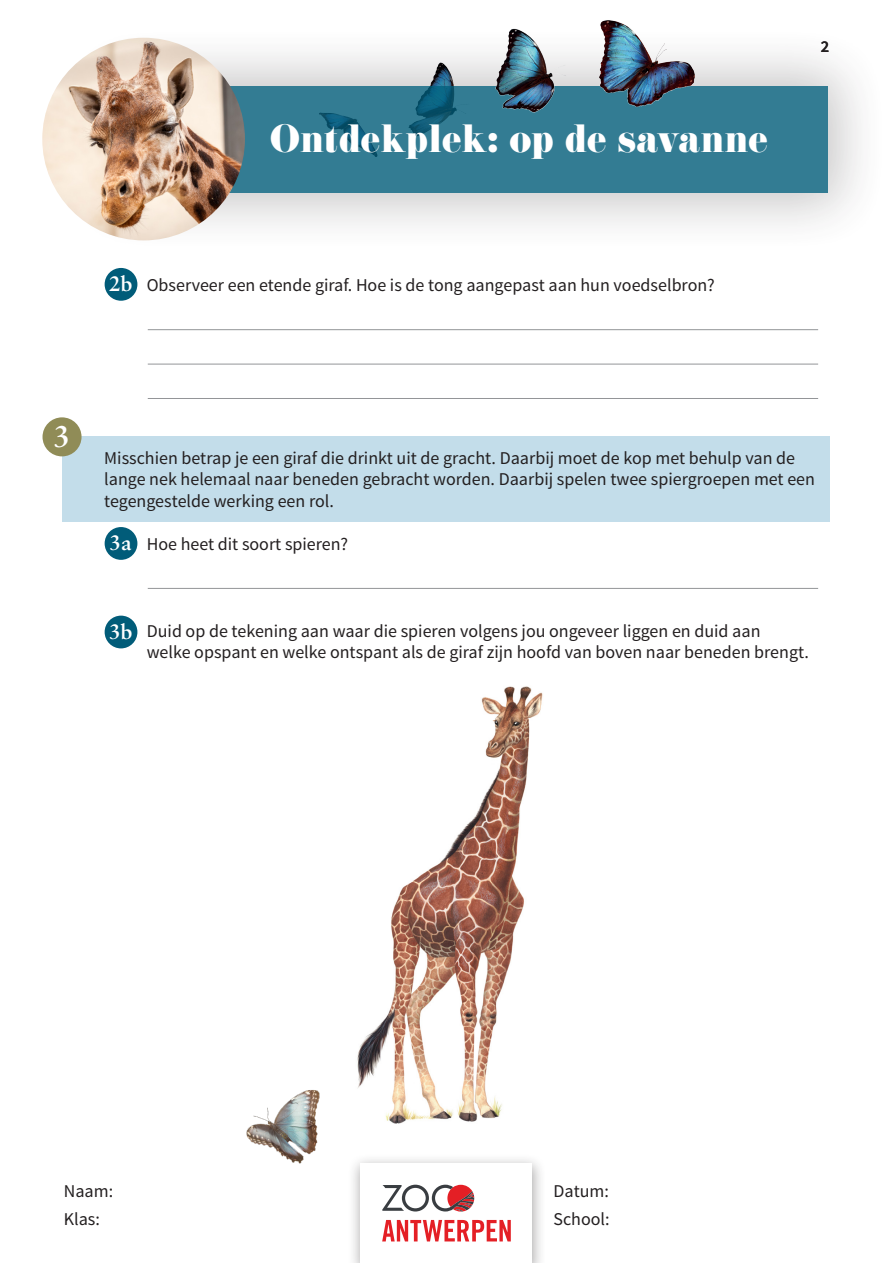
<style>
.page{position:relative;width:893px;height:1263px;background:#fff}
.page>*{position:absolute;margin:0;border:0;box-sizing:border-box;transform-origin:0 0}
.t1{font:34.5px "Eloquent JF Regular Pro";letter-spacing:.02em;color:#fff}
.t2{font:700 30.15px "Sabon LT";color:#fff}
.t3{font:700 21px "Sabon LT";color:#fff}
.t4{font:18px/28.5px "Source Sans Pro";color:#231f20}
.t5{font:600 16.5px "Source Sans Pro";color:#231f20}
</style>
<div class="page">
<div style="left:347px;top:1154px;width:199px;height:109px;background:#231f20;opacity:.37"></div>
<div style="left:361px;top:1163px;width:171px;height:100px;background:#fff"></div>
<svg style="left:382px;top:1220px;width:129px;height:21px"></svg>
<svg style="left:382px;top:1185px;width:92px;height:26px"></svg>
<img style="left:246px;top:1090px;width:104px;height:84px">
<div style="left:61px;top:23px;width:830px;height:232px;background:#231f20;opacity:.32"></div>
<svg style="left:230px;top:86px;width:598px;height:106px;background:#307990"></svg>
<img style="left:455px;top:20px;width:282px;height:181px">
<img style="left:42px;top:38px;width:203px;height:202px;border-radius:101px">
<div style="left:105px;top:268px;width:32px;height:33px;background:#015c79;border-radius:50%"></div>
<hr style="left:148px;top:329px;width:670px;height:1px;background:#939598">
<hr style="left:148px;top:364px;width:670px;height:1px;background:#939598">
<hr style="left:148px;top:398px;width:670px;height:1px;background:#939598">
<div style="left:62px;top:437px;width:767px;height:85px;background:#c3ddea"></div>
<div style="left:43px;top:417px;width:39px;height:39px;background:#908c57;border-radius:50%"></div>
<hr style="left:148px;top:588px;width:670px;height:1px;background:#939598">
<div style="left:105px;top:616px;width:32px;height:32px;background:#015c79;border-radius:50%"></div>
<div style="left:105px;top:527px;width:32px;height:33px;background:#015c79;border-radius:50%"></div>
<img style="left:342px;top:686px;width:201px;height:447px">
<h1 class="t1" style="left:270px;top:120px;width:499px">Ontdekplek: op de savanne</h1>
<p class="t3" style="left:109px;top:271px;width:25px">2b</p>
<p class="t4" style="left:147px;top:271px;width:570px">Observeer een etende giraf. Hoe is de tong aangepast aan hun voedselbron?</p>
<p class="t5" style="left:821px;top:37px;width:10px">2</p>
<p class="t2" style="left:54px;top:418px;width:18px">3</p>
<p class="t4" style="left:104px;top:447px;width:712px;line-height:21.6px">Misschien betrap je een giraf die drinkt uit de gracht. Daarbij moet de kop met behulp van de lange nek helemaal naar beneden gebracht worden. Daarbij spelen twee spiergroepen met een tegengestelde werking een rol.</p>
<p class="t4" style="left:147px;top:530px;width:203px">Hoe heet dit soort spieren?</p>
<p class="t3" style="left:110px;top:530px;width:24px">3a</p>
<p class="t3" style="left:109px;top:619px;width:25px">3b</p>
<p class="t4" style="left:147px;top:617px;width:615px">Duid op de tekening aan waar die spieren volgens jou ongeveer liggen en duid aan</p>
<p class="t4" style="left:147px;top:638px;width:664px">welke opspant en welke ontspant als de giraf zijn hoofd van boven naar beneden brengt.</p>
<p class="t4" style="left:64px;top:1177px;width:51px">Naam:<br>Klas:</p>
<p class="t4" style="left:554px;top:1177px;width:58px">Datum:<br>School:</p>
</div>
